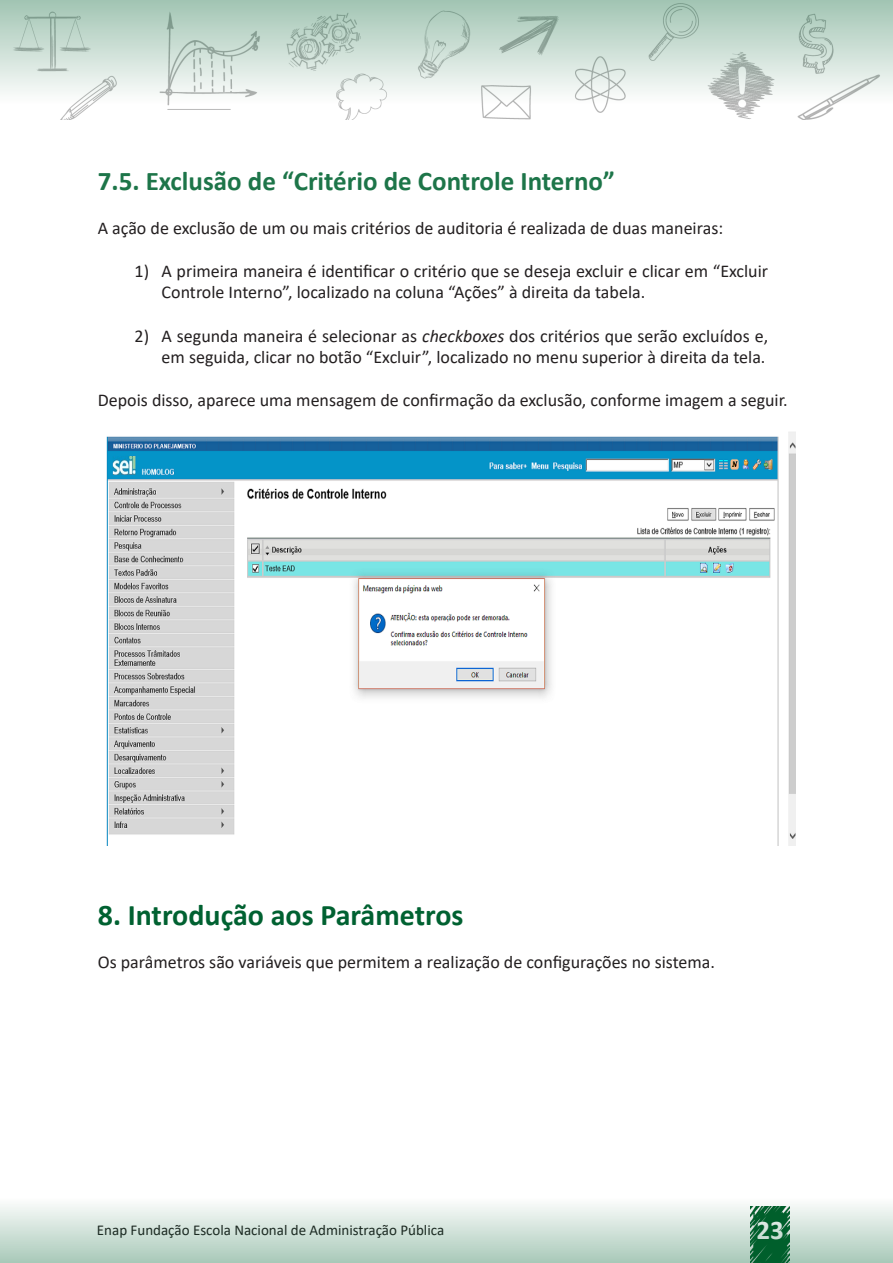
<style>
.page{position:relative;width:893px;height:1263px;background:#fff}
.page>*{position:absolute;margin:0;border:0;box-sizing:border-box;transform-origin:0 0}
.Titulo{font:700 30px "Calibri";color:#006131}
.Sub-titulo{font:700 27px "Calibri";color:#1d7549}
.t1{font:700 27px "Calibri";color:#fff}
.Bullets_marcação{font:18px/21.6px "Calibri";color:#231f20}
.texto{font:18px "Calibri";color:#231f20}
.t2{font:15px "Calibri";color:#231f20}
.s1{font-style:italic}
</style>
<div class="page">
<svg style="left:0;top:0;width:893px;height:120px"></svg>
<svg style="left:0;top:1205px;width:893px;height:58px;background:#c6dbd0"></svg>
<img style="left:106px;top:432px;width:689px;height:414px">
<p class="Sub-titulo" style="left:98px;top:162px;width:519px">7.5. Exclusão de “Critério de Controle Interno”</p>
<p class="texto" style="left:98px;top:215px;width:627px">A ação de exclusão de um ou mais critérios de auditoria é realizada de duas maneiras:</p>
<p class="Bullets_marcação" style="left:162px;top:260px;width:608px;text-indent:-27px">1) A primeira maneira é identificar o critério que se deseja excluir e clicar em “Excluir<br>Controle Interno”, localizado na coluna “Ações” à direita da tabela.</p>
<p class="Bullets_marcação" style="left:135px;top:324px;width:635px;text-align:right">2) A segunda maneira é selecionar as <span class="s1">checkboxes</span> dos critérios que serão excluídos e, em seguida, clicar no botão “Excluir”, localizado no menu superior à direita da tela.</p>
<p class="texto" style="left:98px;top:388px;width:691px">Depois disso, aparece uma mensagem de confirmação da exclusão, conforme imagem a seguir.</p>
<p class="Titulo" style="left:98px;top:894px;width:367px">8. Introdução aos Parâmetros</p>
<p class="texto" style="left:98px;top:949px;width:619px">Os parâmetros são variáveis que permitem a realização de configurações no sistema.</p>
<p class="t2" style="left:97px;top:1220px;width:349px">Enap Fundação Escola Nacional de Administração Pública</p>
<h2 class="t1" style="left:757px;top:1210px;width:29px">23</h2>
</div>
